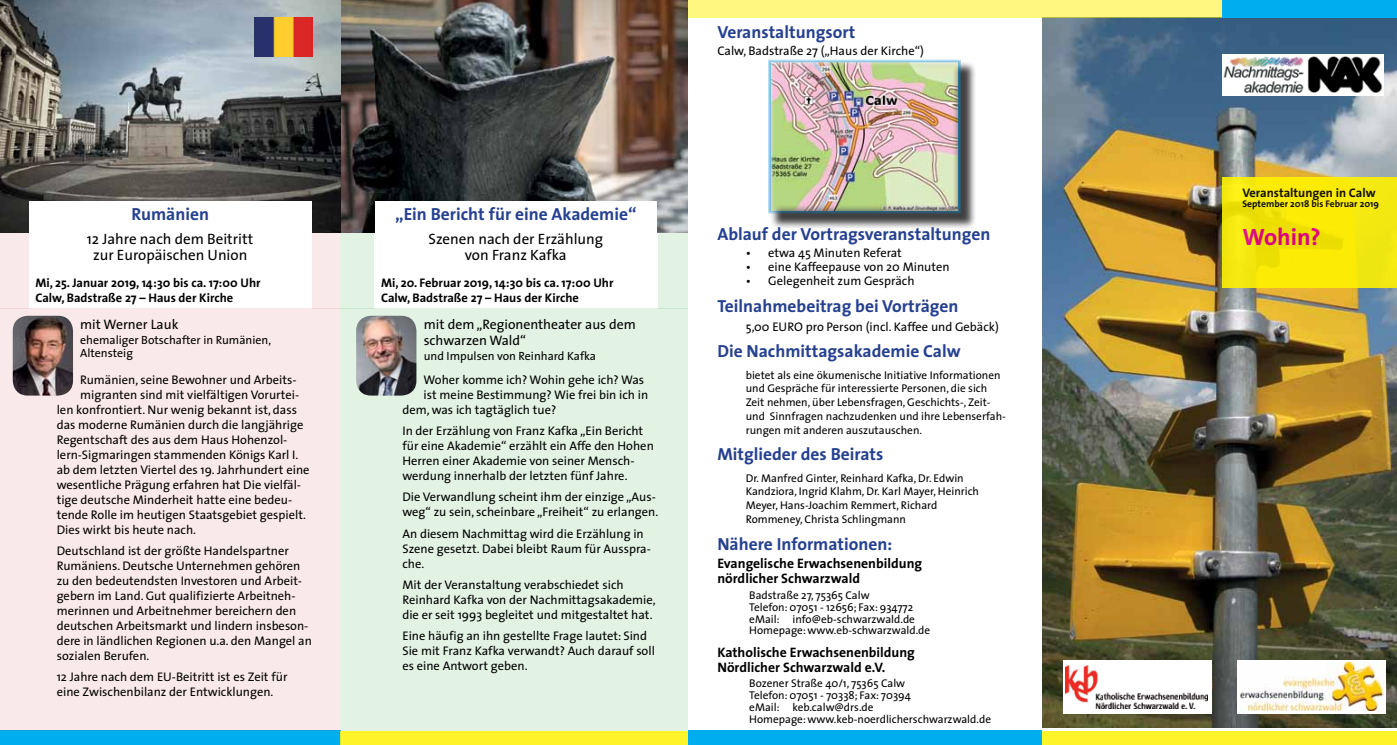
<style>
.page{position:relative;width:1397px;height:745px;background:#fff}
.page>*{position:absolute;margin:0;border:0;box-sizing:border-box;transform-origin:0 0}
.t1{font:700 23.75px "The Sans";color:#ec008c}
.t2{font:700 17.5px "The Sans";color:#25408f}
.t3{font:15px/16.2px "The Sans";color:#000;text-align:center}
.t4{font:700 13.75px/15px "The Sans";color:#000}
.t5{font:13.75px/16.2px "The Sans";color:#000}
.t6{font:12.5px/15px "The Sans";color:#000}
.t7{font:700 12.5px/15px "The Sans";color:#000}
.t8{font:11.88px/13.1px "The Sans";color:#000}
.t9{font:11.25px/13.8px "The Sans";color:#000}
.t10{font:700 9.62px "The Sans";color:#000}
</style>
<div class="page">
<img style="left:1042px;top:18px;width:354px;height:709px">
<div style="left:0;top:0;width:1396px;height:18px;background:#fff880"></div>
<div style="left:340px;top:232px;width:34px;height:76px;background:#e2f2e3"></div>
<div style="left:340px;top:308px;width:347px;height:422px;background:#e2f2e3"></div>
<div style="left:1221px;top:0;width:175px;height:18px;background:#00aeef"></div>
<div style="left:0;top:730px;width:341px;height:14px;background:#00aeef"></div>
<div style="left:0;top:308px;width:340px;height:422px;background:#fae9ea"></div>
<svg style="left:1236px;top:660px;width:149px;height:53px"></svg>
<div style="left:1221px;top:177px;width:175px;height:110px;background:linear-gradient(to right,#f4e607,#f6e90b)"></div>
<div style="left:1062px;top:660px;width:149px;height:53px;background:#fff"></div>
<img style="left:1102px;top:692px;width:104px;height:16px">
<img style="left:1065px;top:665px;width:37px;height:43px">
<div style="left:1221px;top:54px;width:162px;height:42px;background:#fff"></div>
<img style="left:1221px;top:56px;width:162px;height:37px">
<img style="left:1239px;top:662px;width:143px;height:48px">
<div style="left:341px;top:730px;width:1055px;height:14px;background:#fff429"></div>
<div style="left:688px;top:730px;width:353px;height:14px;background:#00aeef"></div>
<div style="left:657px;top:232px;width:30px;height:76px;background:#e2f2e3"></div>
<div style="left:0;top:232px;width:28px;height:76px;background:#fae9ea"></div>
<div style="left:312px;top:232px;width:28px;height:76px;background:#fae9ea"></div>
<div style="left:769px;top:61px;width:207px;height:168px;background:#000;opacity:.75"></div>
<img style="left:772px;top:63px;width:184px;height:147px">
<img style="left:29px;top:0;width:628px;height:201px">
<img style="left:312px;top:0;width:62px;height:232px">
<img style="left:657px;top:0;width:30px;height:232px">
<img style="left:0;top:0;width:29px;height:232px">
<img style="left:255px;top:18px;width:57px;height:38px">
<img style="left:13px;top:315px;width:60px;height:80px">
<img style="left:356px;top:315px;width:60px;height:80px">
<h2 class="t2" style="left:131px;top:199px;width:79px">Rumänien</h2>
<p class="t3" style="left:87px;top:230px;width:168px">12 Jahre nach dem Beitritt zur Europäischen Union</p>
<p class="t7" style="left:35px;top:275px;width:227px">Mi, 25. Januar 2019, 14:30 bis ca. 17:00 Uhr<br>Calw, Badstraße 27 – Haus der Kirche</p>
<p class="t5" style="left:80px;top:315px;width:100px">mit Werner Lauk</p>
<p class="t8" style="left:80px;top:332px;width:192px">ehemaliger Botschafter in Rumänien,<br>Altensteig</p>
<p class="t6" style="left:80px;top:371px;width:218px">Rumänien, seine Bewohner und Arbeits-</p>
<p class="t6" style="left:80px;top:386px;width:220px">migranten sind mit vielfältigen Vorurtei-</p>
<p class="t6" style="left:57px;top:401px;width:242px">len konfrontiert. Nur wenig bekannt ist, dass</p>
<p class="t6" style="left:57px;top:416px;width:248px">das moderne Rumänien durch die langjährige</p>
<p class="t6" style="left:57px;top:431px;width:232px">Regentschaft des aus dem Haus Hohenzol-</p>
<p class="t6" style="left:57px;top:446px;width:243px">lern-Sigmaringen stammenden Königs Karl I.</p>
<p class="t6" style="left:57px;top:461px;width:254px">ab dem letzten Viertel des 19. Jahrhundert eine</p>
<p class="t6" style="left:57px;top:476px;width:246px">wesentliche Prägung erfahren hat Die vielfäl-</p>
<p class="t6" style="left:57px;top:491px;width:237px">tige deutsche Minderheit hatte eine bedeu-</p>
<p class="t6" style="left:57px;top:506px;width:251px">tende Rolle im heutigen Staatsgebiet gespielt.</p>
<p class="t6" style="left:57px;top:521px;width:141px">Dies wirkt bis heute nach.</p>
<p class="t6" style="left:57px;top:542px;width:257px">Deutschland ist der größte Handelspartner Rumäniens. Deutsche Unternehmen gehören zu den bedeutendsten Investoren und Arbeit&shy;gebern im Land. Gut qualifizierte Arbeitneh&shy;merinnen und Arbeitnehmer bereichern den deutschen Arbeitsmarkt und lindern insbeson&shy;dere in ländlichen Regionen u.a. den Mangel an sozialen Berufen.</p>
<p class="t6" style="left:57px;top:668px;width:232px">12 Jahre nach dem EU-Beitritt ist es Zeit für eine Zwischenbilanz der Entwicklungen.</p>
<h2 class="t2" style="left:395px;top:199px;width:243px">„Ein Bericht für eine Akademie“</h2>
<p class="t3" style="left:428px;top:230px;width:176px">Szenen nach der Erzählung von Franz Kafka</p>
<p class="t7" style="left:381px;top:275px;width:234px">Mi, 20. Februar 2019, 14:30 bis ca. 17:00 Uhr<br>Calw, Badstraße 27 – Haus der Kirche</p>
<p class="t5" style="left:423px;top:315px;width:214px">mit dem „Regionentheater aus dem schwarzen Wald“</p>
<p class="t8" style="left:423px;top:349px;width:174px">und Impulsen von Reinhard Kafka</p>
<p class="t6" style="left:423px;top:372px;width:222px">Woher komme ich? Wohin gehe ich? Was</p>
<p class="t6" style="left:423px;top:387px;width:226px">ist meine Bestimmung? Wie frei bin ich in</p>
<p class="t6" style="left:402px;top:402px;width:155px">dem, was ich tagtäglich tue?</p>
<p class="t6" style="left:402px;top:423px;width:253px">In der Erzählung von Franz Kafka „Ein Bericht für eine Akademie“ erzählt ein Affe den Hohen Herren einer Akademie von seiner Mensch&shy;werdung innerhalb der letzten fünf Jahre.</p>
<p class="t6" style="left:402px;top:489px;width:257px">Die Verwandlung scheint ihm der einzige „Aus&shy;weg“ zu sein, scheinbare „Freiheit“ zu erlangen.</p>
<p class="t6" style="left:402px;top:525px;width:250px">An diesem Nachmittag wird die Erzählung in<br>Szene gesetzt. Dabei bleibt Raum für Ausspra&shy;che.</p>
<p class="t6" style="left:402px;top:576px;width:255px">Mit der Veranstaltung verabschiedet sich<br>Reinhard Kafka von der Nachmittagsakademie, die er seit 1993 begleitet und mitgestaltet hat.</p>
<p class="t6" style="left:402px;top:627px;width:254px">Eine häufig an ihn gestellte Frage lautet: Sind<br>Sie mit Franz Kafka verwandt? Auch darauf soll es eine Antwort geben.</p>
<h2 class="t2" style="left:717px;top:17px;width:140px">Veranstaltungsort</h2>
<p class="t6" style="left:717px;top:43px;width:208px">Calw, Badstraße 27 („Haus der Kirche“)</p>
<h2 class="t2" style="left:717px;top:219px;width:274px">Ablauf der Vortragsveranstaltungen</h2>
<p class="t6" style="left:745px;top:245px;width:158px">• etwa 45 Minuten Referat</p>
<p class="t6" style="left:745px;top:259px;width:205px">• eine Kaffeepause von 20 Minuten</p>
<p class="t6" style="left:745px;top:272px;width:170px">• Gelegenheit zum Gespräch</p>
<h2 class="t2" style="left:717px;top:291px;width:243px">Teilnahmebeitrag bei Vorträgen</h2>
<p class="t6" style="left:745px;top:318px;width:254px">5,00 EURO pro Person (incl. Kaffee und Gebäck)</p>
<h2 class="t2" style="left:717px;top:336px;width:245px">Die Nachmittagsakademie Calw</h2>
<p class="t9" style="left:745px;top:367px;width:262px">bietet als eine ökumenische Initiative Informationen und Gespräche für interessierte Personen, die sich Zeit nehmen, über Lebensfragen, Geschichts-, Zeit&shy;und Sinnfragen nachzudenken und ihre Lebenserfah&shy;rungen mit anderen auszutauschen.</p>
<h2 class="t2" style="left:717px;top:439px;width:167px">Mitglieder des Beirats</h2>
<p class="t9" style="left:745px;top:470px;width:235px">Dr. Manfred Ginter, Reinhard Kafka, Dr. Edwin Kandziora, Ingrid Klahm, Dr. Karl Mayer, Heinrich Meyer, Hans-Joachim Remmert, Richard Rommeney, Christa Schlingmann</p>
<h2 class="t2" style="left:717px;top:529px;width:176px">Nähere Informationen:</h2>
<p class="t4" style="left:717px;top:555px;width:206px">Evangelische Erwachsenenbildung nördlicher Schwarzwald</p>
<p class="t9" style="left:749px;top:588px;width:182px;line-height:11.9px">Badstraße 27, 75365 Calw<br>Telefon: 07051 - 12656; Fax: 934772 eMail: info@eb-schwarzwald.de<br>Homepage:www.eb-schwarzwald.de</p>
<p class="t4" style="left:717px;top:643px;width:199px">Katholische Erwachsenenbildung<br>Nördlicher Schwarzwald e.V.</p>
<p class="t9" style="left:749px;top:676px;width:243px;line-height:11.9px">Bozener Straße 40/1, 75365 Calw<br>Telefon: 07051 - 70338; Fax: 70394<br>eMail: keb.calw@drs.de Homepage:www.keb-noerdlicherschwarzwald.de</p>
<p class="t7" style="left:1242px;top:184px;width:135px">Veranstaltungen in Calw</p>
<p class="t10" style="left:1242px;top:196px;width:138px">September 2018 bis Februar 2019</p>
<h1 class="t1" style="left:1242px;top:217px;width:80px">Wohin?</h1>
</div>
